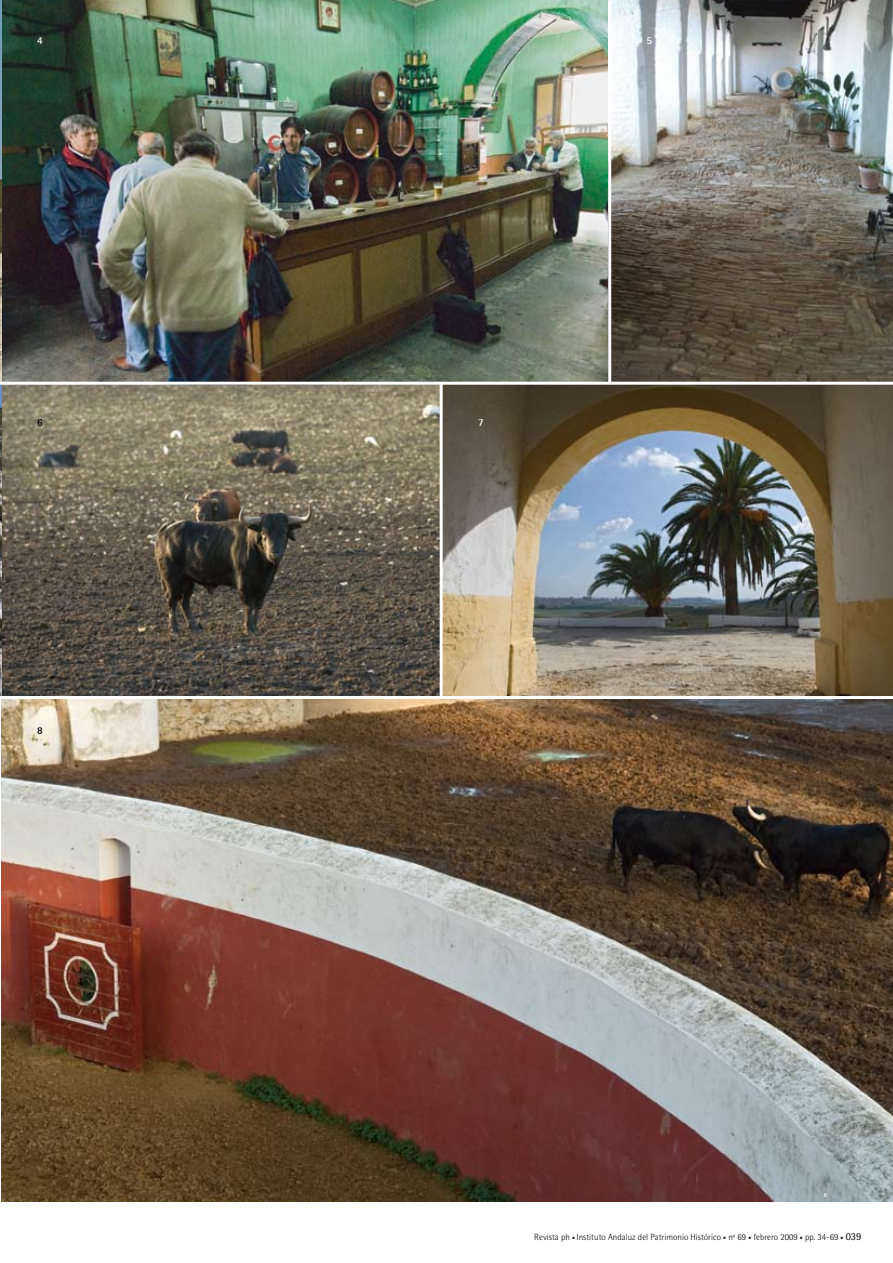
<style>
.page{position:relative;width:893px;height:1263px;background:#fff}
.page>*{position:absolute;margin:0;border:0;box-sizing:border-box;transform-origin:0 0}
.t1{font:700 10.5px "Rotis Semi Sans";color:#fff}
.t2{font:700 10.5px "Rotis Semi Sans";color:#000}
.t3{font:300 9px "Rotis Semi Sans";color:#000}
.t4{font:700 6px "Rotis Semi Sans";color:#fff}
.s1{font-size:6px}
.s2{font-weight:400;font-size:10.5px}
</style>
<div class="page">
<img style="left:2px;top:384px;width:437px;height:312px">
<img style="left:2px;top:0;width:606px;height:381px">
<img style="left:0;top:3px;width:2px;height:693px">
<img style="left:608px;top:0;width:284px;height:381px">
<img style="left:2px;top:699px;width:890px;height:502px">
<img style="left:442px;top:384px;width:450px;height:312px">
<hr style="left:608px;top:1px;width:3px;height:382px;background:#fff">
<hr style="left:0;top:381px;width:892px;height:3px;background:#fff">
<p class="t1" style="left:37px;top:34px;width:7px">4</p>
<p class="t1" style="left:646px;top:34px;width:7px">5</p>
<p class="t2" style="left:37px;top:415px;width:7px">6</p>
<p class="t2" style="left:37px;top:723px;width:7px">8</p>
<p class="t1" style="left:478px;top:415px;width:7px">7</p>
<p class="t4" style="left:823px;top:1190px;width:5px">8</p>
<p class="t3" style="left:534px;top:1231px;width:328px">Revista ph <span class="s1">•</span> Instituto Andaluz del Patrimonio Histórico <span class="s1">•</span> nº 69 <span class="s1">•</span> febrero 2009 <span class="s1">•</span> pp. 34-69 <span class="s1">•</span> <span class="s2">039</span></p>
</div>
